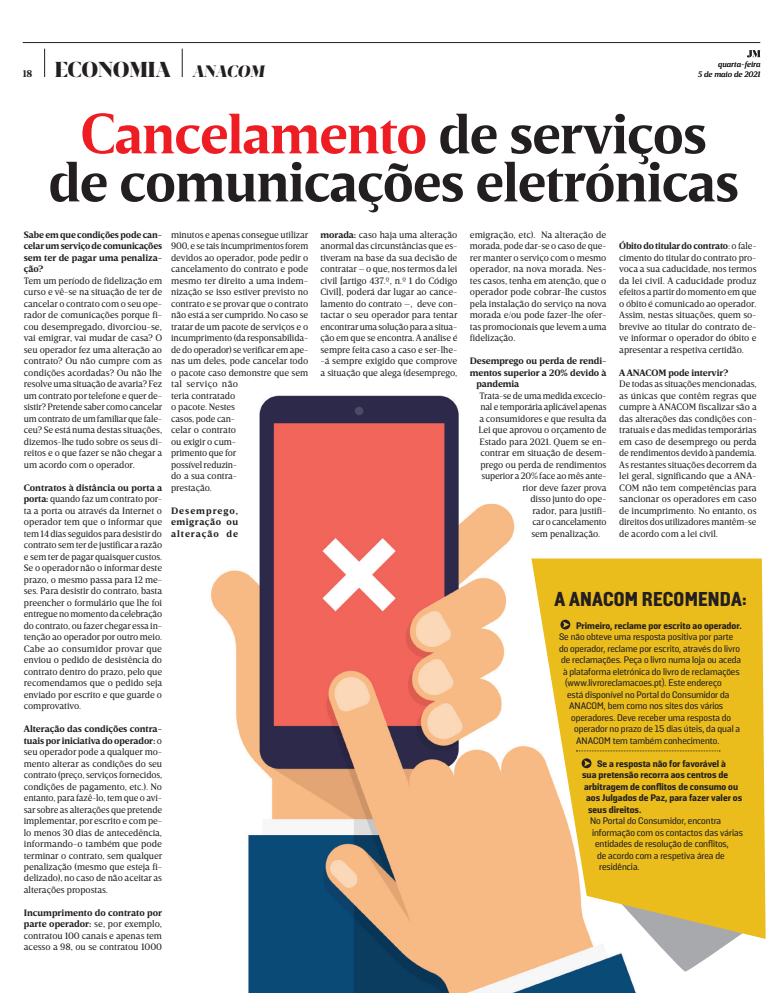
<style>
.page{position:relative;width:783px;height:993px;background:#fff}
.page>*{position:absolute;margin:0;border:0;box-sizing:border-box;transform-origin:0 0}
.t1{font:700 55px/48px "Breve Title";color:#231f20;text-align:center}
.t2{font:21px "Breve Display";letter-spacing:.005em;color:#231f20}
.t3{font:900 20px "Solido Constricted";letter-spacing:.01em;color:#231f20}
.t4{font:9.5px/11.5px "Breve Text";letter-spacing:-.01em;color:#231f20;text-align:justify}
.t5{font:500 9.5px "Solido";color:#231f20}
.t6{font:700 9.5px/11.5px "Breve Text";letter-spacing:-.005em;color:#231f20;text-align:justify}
.t7{font:900 9.5px "Solido";color:#231f20}
.t8{font:italic 8px "Breve Text";color:#231f20}
.s1{font-family:"Breve Text";font-weight:700;font-size:10px}
.s2{font-style:italic;font-size:16px}
.s3{color:#ee1d23}
.s4{font-weight:700}
</style>
<div class="page">
<hr style="left:23px;top:42px;width:737px;height:1px;background:#231f20">
<svg style="left:747px;top:50px;width:13px;height:7px"></svg>
<svg style="left:44px;top:49px;width:1px;height:28px"></svg>
<svg style="left:182px;top:49px;width:1px;height:28px"></svg>
<img style="left:211px;top:395px;width:425px;height:597px">
<svg style="left:610px;top:938px;width:126px;height:33px"></svg>
<svg style="left:531px;top:558px;width:234px;height:380px;background:#ebc13a"></svg>
<svg style="left:576px;top:750px;width:144px;height:1px"></svg>
<svg style="left:560px;top:619px;width:10px;height:10px"></svg>
<svg style="left:581px;top:758px;width:10px;height:10px"></svg>
<p class="t8" style="left:717px;top:60px;width:44px">quarta-feira</p>
<h2 class="t2" style="left:23px;top:57px;width:243px"><span class="s1">18</span> ECONOMIA <span class="s2">ANACOM</span></h2>
<p class="t8" style="left:697px;top:70px;width:64px">5 de maio de 2021</p>
<h1 class="t1" style="left:49px;top:111px;width:691px"><span class="s3">Cancelamento</span> de serviços de comunicações eletrónicas</h1>
<p class="t4" style="left:171px;top:229px;width:139px;text-align:left">minutos e apenas consegue utilizar<br>900, e se tais incumprimentos forem devidos ao operador, pode pedir o cancelamento do contrato e pode mesmo ter direito a uma indem&shy;nização se isso estiver previsto no contrato e se provar que o contrato não está a ser cumprido. No caso se tratar de um pacote de serviços e o incumprimento (da responsabilida&shy;de do operador) se verificar em ape&shy;nas um deles, pode cancelar todo o pacote caso demonstre que sem tal serviço não<br>teria contratado<br>o pacote. Nestes<br>casos, pode can-<br>celar o contrato<br>ou exigir o cum-<br>primento que for<br>possível reduzin-<br>do a sua contra-<br>prestação.</p>
<p class="t6" style="left:171px;top:505px;width:69px">Desemprego, emigração ou alteração de</p>
<p class="t4" style="left:320px;top:229px;width:139px"><span class="s4">morada:</span> caso haja uma alteração anormal das circunstâncias que es&shy;tiveram na base da sua decisão de contratar – o que, nos termos da lei civil [artigo 437.º, n.º 1 do Código Civil], poderá dar lugar ao cance&shy;lamento do contrato –, deve con&shy;tactar o seu operador para tentar encontrar uma solução para a situa&shy;ção em que se encontra. A análise é sempre feita caso a caso e ser-lhe--á sempre exigido que comprove a situação que alega (desemprego,</p>
<p class="t4" style="left:470px;top:229px;width:138px">emigração, etc). Na alteração de morada, pode dar-se o caso de que&shy;rer manter o serviço com o mesmo operador, na nova morada. Nes&shy;tes casos, tenha em atenção, que o operador pode cobrar-lhe custos pela instalação do serviço na nova morada e/ou pode fazer-lhe ofer&shy;tas promocionais que levem a uma fidelização.</p>
<p class="t6" style="left:24px;top:229px;width:140px">Sabe em que condições pode can&shy;celar um serviço de comunicações sem ter de pagar uma penaliza&shy;ção?</p>
<p class="t4" style="left:24px;top:275px;width:140px">Tem um período de fidelização em curso e vê-se na situação de ter de cancelar o contrato com o seu ope&shy;rador de comunicações porque fi&shy;cou desempregado, divorciou-se, vai emigrar, vai mudar de casa? O seu operador fez uma alteração ao contrato? Ou não cumpre com as condições acordadas? Ou não lhe resolve uma situação de avaria? Fez um contrato por telefone e quer de&shy;sistir? Pretende saber como cancelar um contrato de um familiar que fale&shy;ceu? Se está numa destas situações, dizemos-lhe tudo sobre os seus di&shy;reitos e o que fazer se não chegar a um acordo com o operador.</p>
<p class="t4" style="left:24px;top:481px;width:140px"><span class="s4">Contratos à distância ou porta a porta:</span> quando faz um contrato por&shy;ta a porta ou através da Internet o operador tem que o informar que tem 14 dias seguidos para desistir do contrato sem ter de justificar a razão e sem ter de pagar quaisquer custos.<br>Se o operador não o informar deste prazo, o mesmo passa para 12 me&shy;ses. Para desistir do contrato, basta preencher o formulário que lhe foi entregue no momento da celebração do contrato, ou fazer chegar essa in&shy;tenção ao operador por outro meio.<br>Cabe ao consumidor provar que enviou o pedido de desistência do contrato dentro do prazo, pelo que recomendamos que o pedido seja enviado por escrito e que guarde o comprovativo.</p>
<p class="t4" style="left:24px;top:723px;width:140px"><span class="s4">Alteração das condições contra&shy;tuais por iniciativa do operador:</span> o seu operador pode a qualquer mo&shy;mento alterar as condições do seu contrato (preço, serviços fornecidos, condições de pagamento, etc.). No entanto, para fazê-lo, tem que o avi&shy;sar sobre as alterações que pretende implementar, por escrito e com pe&shy;lo menos 30 dias de antecedência, informando-o também que pode terminar o contrato, sem qualquer penalização (mesmo que esteja fi&shy;delizado), no caso de não aceitar as alterações propostas.</p>
<p class="t4" style="left:24px;top:906px;width:140px"><span class="s4">Incumprimento do contrato por parte operador:</span> se, por exemplo, contratou 100 canais e apenas tem acesso a 98, ou se contratou 1000</p>
<p class="t4" style="left:619px;top:240px;width:139px"><span class="s4">Óbito do titular do contrato</span>: o fale&shy;cimento do titular do contrato pro&shy;voca a sua caducidade, nos termos da lei civil. A caducidade produz efeitos a partir do momento em que o óbito é comunicado ao operador.<br>Assim, nestas situações, quem so&shy;brevive ao titular do contrato de&shy;ve informar o operador do óbito e apresentar a respetiva certidão.</p>
<p class="t6" style="left:619px;top:367px;width:110px">A ANACOM pode intervir?</p>
<p class="t4" style="left:619px;top:378px;width:139px">De todas as situações mencionadas, as únicas que contêm regras que cumpre à ANACOM fiscalizar são a das alterações das condições con&shy;tratuais e das medidas temporárias em caso de desemprego ou perda de rendimentos devido à pandemia.<br>As restantes situações decorrem da lei geral, significando que a ANA-COM não tem competências para sancionar os operadores em caso de incumprimento. No entanto, os direitos dos utilizadores mantêm-se de acordo com a lei civil.</p>
<p class="t6" style="left:470px;top:355px;width:138px">Desemprego ou perda de rendi-</p>
<p class="t6" style="left:470px;top:367px;width:138px">mentos superior a 20% devido à</p>
<p class="t6" style="left:476px;top:378px;width:44px">pandemia</p>
<p class="t4" style="left:479px;top:390px;width:128px">Trata-se de uma medida excecio-</p>
<p class="t4" style="left:480px;top:401px;width:128px">nal e temporária aplicável apenas</p>
<p class="t4" style="left:479px;top:413px;width:129px">a consumidores e que resulta da</p>
<p class="t4" style="left:478px;top:424px;width:129px">Lei que aprovou o orçamento de</p>
<p class="t4" style="left:479px;top:436px;width:129px">Estado para 2021. Quem se en-</p>
<p class="t4" style="left:480px;top:447px;width:127px">contrar em situação de desem-</p>
<p class="t4" style="left:480px;top:459px;width:127px">prego ou perda de rendimentos</p>
<p class="t4" style="left:481px;top:470px;width:127px">superior a 20% face ao mês ante-</p>
<p class="t4" style="left:522px;top:481px;width:86px">rior deve fazer prova</p>
<p class="t4" style="left:530px;top:493px;width:77px">disso junto do ope-</p>
<p class="t4" style="left:532px;top:504px;width:76px">rador, para justifi-</p>
<p class="t4" style="left:532px;top:516px;width:75px">car o cancelamento</p>
<p class="t4" style="left:531px;top:527px;width:70px">sem penalização.</p>
<h3 class="t3" style="left:554px;top:588px;width:194px">A ANACOM RECOMENDA:</h3>
<p class="t7" style="left:576px;top:619px;width:167px">Primeiro, reclame por escrito ao operador.</p>
<p class="t5" style="left:559px;top:631px;width:176px">Se não obteve uma resposta positiva por parte</p>
<p class="t5" style="left:559px;top:642px;width:182px">do operador, reclame por escrito, através do livro</p>
<p class="t5" style="left:561px;top:654px;width:181px">de reclamações. Peça o livro numa loja ou aceda</p>
<p class="t5" style="left:563px;top:665px;width:178px">à plataforma eletrónica do livro de reclamações</p>
<p class="t5" style="left:565px;top:677px;width:158px">(www.livroreclamacoes.pt). Este endereço</p>
<p class="t5" style="left:567px;top:688px;width:164px">está disponível no Portal do Consumidor da</p>
<p class="t5" style="left:569px;top:700px;width:156px">ANACOM, bem como nos sites dos vários</p>
<p class="t5" style="left:571px;top:711px;width:161px">operadores. Deve receber uma resposta do</p>
<p class="t5" style="left:574px;top:723px;width:167px">operador no prazo de 15 dias úteis, da qual a</p>
<p class="t5" style="left:576px;top:734px;width:145px">ANACOM tem também conhecimento.</p>
<p class="t7" style="left:597px;top:757px;width:130px">Se a resposta não for favorável à</p>
<p class="t7" style="left:582px;top:769px;width:148px">sua pretensão recorra aos centros de</p>
<p class="t7" style="left:584px;top:780px;width:156px">arbitragem de conflitos de consumo ou</p>
<p class="t7" style="left:586px;top:792px;width:158px">aos Julgados de Paz, para fazer valer os</p>
<p class="t7" style="left:588px;top:803px;width:55px">seus direitos.</p>
<p class="t5" style="left:590px;top:815px;width:132px">No Portal do Consumidor, encontra</p>
<p class="t5" style="left:592px;top:826px;width:152px">informação com os contactos das várias</p>
<p class="t5" style="left:595px;top:838px;width:135px">entidades de resolução de conflitos,</p>
<p class="t5" style="left:597px;top:849px;width:129px">de acordo com a respetiva área de</p>
<p class="t5" style="left:599px;top:861px;width:42px">residência.</p>
</div>
